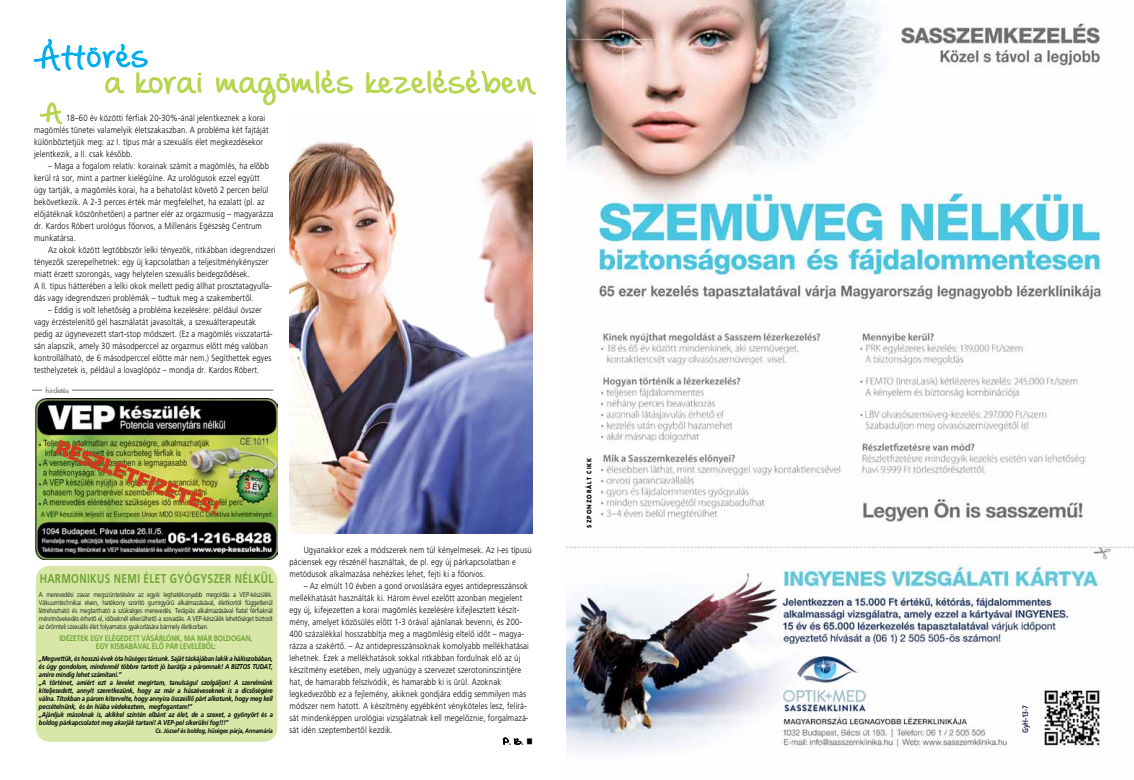
<style>
.page{position:relative;width:1134px;height:780px;background:#fff}
.page>*{position:absolute;margin:0;border:0;box-sizing:border-box;transform-origin:0 0}
.t1{font:800 20.6px "Frutiger Alt";color:#d23a20;scale:.85 1}
.t2{font:700 12.8px "Frutiger Alt";letter-spacing:.03em;color:#6fa435;scale:.79 1}
.t3{font:300 9px/12px "Frutiger Alt";letter-spacing:.02em;color:#000;scale:.85 1}
.t4{font:700 8px "Frutiger Alt";letter-spacing:.09em;color:#6fa435;scale:.85 1}
.t5{font:700 8px "Frutiger Alt";color:#282754;scale:.85 1}
.t6{font:italic 700 7px/8px "Frutiger Alt";letter-spacing:-.02em;color:#000;scale:.85 1}
.t7{font:300 7px/8px "Frutiger Alt";letter-spacing:-.02em;color:#000;text-align:justify;scale:.85 1}
.t8{font:300 7px "Futura Hungary";letter-spacing:-.02em;color:#6d6e71;scale:1.06 1}
.t9{font:italic 700 6.5px "Frutiger Alt";letter-spacing:-.02em;color:#000;scale:.85 1}
.t10{font:700 6px "Futura Hungary";letter-spacing:.2em;color:#000;scale:.85 1}
</style>
<div class="page">
<img style="left:567px;top:0;width:567px;height:754px">
<div style="left:36px;top:565px;width:241px;height:176px;background:#d8e7a7;border-radius:14px"></div>
<img style="left:36px;top:398px;width:241px;height:161px">
<hr style="left:32px;top:390px;width:241px;height:1px;background:#6d6e71">
<div style="left:43px;top:386px;width:29px;height:8px;background:#fff"></div>
<svg style="left:216px;top:70px;width:137px;height:36px"></svg>
<svg style="left:366px;top:70px;width:170px;height:25px"></svg>
<svg style="left:503px;top:737px;width:21px;height:9px"></svg>
<svg style="left:33px;top:38px;width:169px;height:87px"></svg>
<img style="left:289px;top:139px;width:244px;height:394px">
<p class="t3" style="left:34px;top:112px;width:277px;text-indent:32px">18–60 év közötti férfiak 20-30%-ánál jelentkeznek a korai magömlés tünetei valamelyik életszakaszban. A probléma két fajtáját különböztetjük meg: az I. típus már a szexuális élet megkezdésekor jelentkezik, a II. csak késôbb.</p>
<p class="t3" style="left:34px;top:160px;width:284px;text-indent:14px">– Maga a fogalom relatív: korainak számít a magömlés, ha elôbb kerül rá sor, mint a partner kielégülne. Az urológusok ezzel együtt úgy tartják, a magömlés korai, ha a behatolást követô 2 percen belül bekövetkezik. A 2-3 perces érték már megfelelhet, ha ezalatt (pl. az elôjátéknak köszönhetôen) a partner elér az orgazmusig – magyarázza dr. Kardos Róbert urológus fôorvos, a Millenáris Egészség Centrum munkatársa.</p>
<p class="t3" style="left:34px;top:244px;width:286px;text-indent:14px">Az okok között legtöbbször lelki tényezôk, ritkábban idegrendszeri tényezôk szerepelhetnek: egy új kapcsolatban a teljesítménykényszer miatt érzett szorongás, vagy helytelen szexuális beidegzôdések.<br>A II. típus hátterében a lelki okok mellett pedig állhat prosztatagyulla&shy;dás vagy idegrendszeri problémák – tudtuk meg a szakembertôl.</p>
<p class="t3" style="left:34px;top:304px;width:282px;text-indent:14px">– Eddig is volt lehetôség a probléma kezelésére: például óvszer vagy érzéstelenítô gél használatát javasolták, a szexuálterapeuták pedig az úgynevezett start-stop módszert. (Ez a magömlés visszatartá&shy;sán alapszik, amely 30 másodperccel az orgazmus elôtt még valóban kontrollálható, de 6 másodperccel elôtte már nem.) Segíthettek egyes testhelyzetek is, például a lovaglópóz – mondja dr. Kardos Róbert.</p>
<p class="t8" style="left:46px;top:385px;width:24px">hirdetés</p>
<h1 class="t1" style="left:62px;top:435px;width:205px;rotate:21deg">RÉSZLETFIZETÉS!</h1>
<h2 class="t2" style="left:40px;top:571px;width:297px">HARMONIKUS NEMI ÉLET GYÓGYSZER NÉLKÜL</h2>
<p class="t7" style="left:39px;top:590px;width:277px">A merevedési zavar megszüntetésére az egyik leghatékonyabb megoldás a VEP-készülék.<br>Vákuumtechnikai elven, hatékony szorító gumigyûrû alkalmazásával, életkortól függetlenül létrehozható és megtartható a szükséges merevedés. Terápiás alkalmazásával fiatal férfiaknál méretnövekedés érhetô el, idôseknél elkerülhetô a sorvadás. A VEP-készülék lehetôséget biztosít az örömteli szexuális élet folyamatos gyakorlására bármely életkorban.</p>
<p class="t4" style="left:59px;top:633px;width:18px">IDÉZETEK</p>
<p class="t4" style="left:90px;top:633px;width:6px">EGY</p>
<p class="t4" style="left:105px;top:633px;width:19px">ELÉGEDETT</p>
<p class="t4" style="left:141px;top:633px;width:92px">VÁSÁRLÓNK, MA MÁR BOLDOGAN</p>
<p class="t4" style="left:251px;top:633px;width:4px">,</p>
<p class="t4" style="left:96px;top:641px;width:6px">EGY</p>
<p class="t4" style="left:110px;top:641px;width:6px">KISBAB</p>
<p class="t4" style="left:133px;top:641px;width:12px">ÁVAL</p>
<p class="t4" style="left:152px;top:641px;width:39px">ÉLÔ PÁR LEVEL</p>
<p class="t4" style="left:198px;top:641px;width:23px">ÉBÔL:</p>
<p class="t6" style="left:39px;top:654px;width:277px">„Megvettük, és hosszú évek óta hûséges társunk. Saját táskájában lakik a hálószobában, és úgy gondolom, mindennél többre tartott jó barátja a páromnak! A BIZTOS TUDAT, amire mindig lehet számítani.”<br>„A történet, amiért ezt a levelet megírtam, tanulságul szolgáljon! A szerelmünk kiteljesedett, annyit szeretkezünk, hogy az már a húszéveseknek is a dicsôségére válna. Titokban a párom kitervelte, hogy annyira összeillô párt alkotunk, hogy meg kell pecsételnünk, és én hiába védekeztem, megfogantam!”<br>„Ajánljuk másoknak is, akikkel szintén elbánt az élet, de a szexet, a gyönyört és a boldog párkapcsolatot meg akarják tartani! A VEP-pel sikerülni fog!!!”</p>
<p class="t9" style="left:155px;top:727px;width:140px">Cs. József és boldog, hûséges párja, Annamária</p>
<p class="t3" style="left:289px;top:544px;width:287px;text-indent:14px">Ugyanakkor ezek a módszerek nem túl kényelmesek. Az I-es típusú páciensek egy részénél használtak, de pl. egy új párkapcsolatban e metódusok alkalmazása nehézkes lehet, fejti ki a fôorvos.</p>
<p class="t3" style="left:289px;top:580px;width:283px;text-indent:14px">– Az elmúlt 10 évben a gond orvoslására egyes antidepresszánsok mellékhatását használták ki. Három évvel ezelôtt azonban megjelent egy új, kifejezetten a korai magömlés kezelésére kifejlesztett készít&shy;mény, amelyet közösülés elôtt 1-3 órával ajánlanak bevenni, és 200- 400 százalékkal hosszabbítja meg a magömlésig eltelô idôt – magya&shy;rázza a szakértô. – Az antidepresszánsoknak komolyabb mellékhatásai lehetnek. Ezek a mellékhatások sokkal ritkábban fordulnak elô az új készítmény esetében, mely ugyanúgy a szervezet szerotoninszintjére hat, de hamarabb felszívódik, és hamarabb ki is ürül. Azoknak legkedvezôbb ez a fejlemény, akiknek gondjára eddig semmilyen más módszer nem hatott. A készítmény egyébként vényköteles lesz, felírá&shy;sát mindenképpen urológiai vizsgálatnak kell megelôznie, forgalmazá&shy;sát idén szeptembertôl kezdik.</p>
<p class="t10" style="left:585px;top:527px;width:84px;rotate:-90deg">szponzorÁlt cikk</p>
<p class="t5" style="left:1021px;top:733px;width:34px;rotate:-90deg">GYH-13-7</p>
</div>
